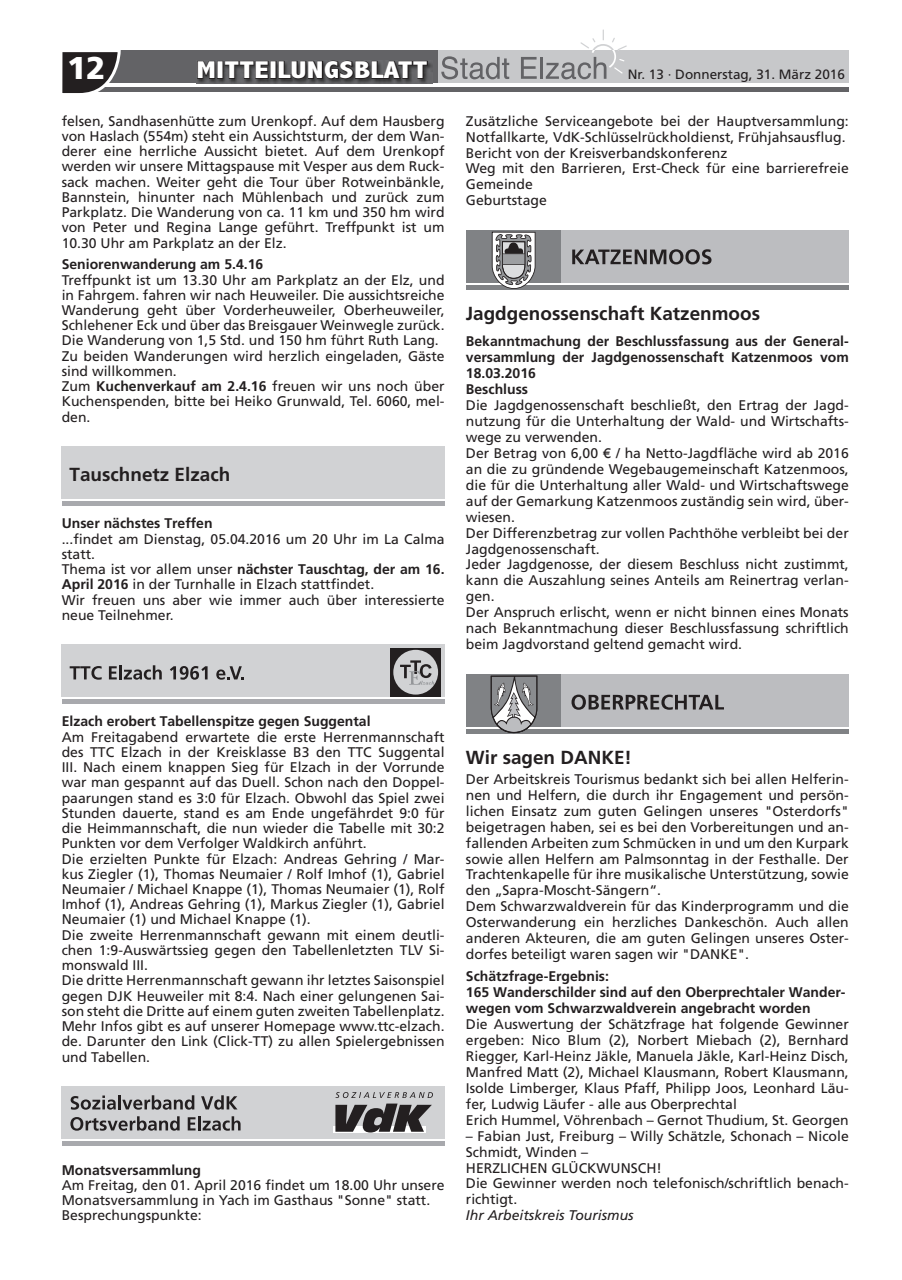
<style>
.page{position:relative;width:902px;height:1280px;background:#fff}
.page>*{position:absolute;margin:0;border:0;box-sizing:border-box;transform-origin:0 0}
.t1{font:900 31.5px "Frutiger";color:#fff}
.t2{font:800 condensed 24.45px "Abadi";letter-spacing:.01em;color:#fff;scale:1.26 1}
.t3{font:700 18.9px "Frutiger";color:#231f20}
.t4{font:13.95px/15.3px "Frutiger";color:#231f20}
.t5{font:700 13.95px/15.9px "Frutiger";color:#231f20}
.t6{font:italic 13.95px "Frutiger";color:#231f20}
.t7{font:13.5px "Frutiger";color:#231f20}
.s1{font-weight:700}
.s2{font-family:"Gill Sans"}
</style>
<div class="page">
<div style="left:62px;top:51px;width:786px;height:32px;background:#c7c8ca"></div>
<div style="left:74px;top:51px;width:364px;height:32px;background:#636366"></div>
<hr style="left:62px;top:87px;width:786px;height:4px;background:#636366">
<svg style="left:62px;top:50px;width:59px;height:43px;background:#4a4748"></svg>
<svg style="left:441px;top:56px;width:68px;height:23px"></svg>
<svg style="left:521px;top:57px;width:15px;height:22px"></svg>
<hr style="left:540px;top:57px;width:3px;height:22px;background:#636366">
<svg style="left:545px;top:29px;width:81px;height:50px"></svg>
<img style="left:198px;top:60px;width:234px;height:23px">
<svg style="left:197px;top:61px;width:231px;height:18px"></svg>
<div style="left:62px;top:446px;width:16px;height:53px;background:#d1d2d4"></div>
<div style="left:78px;top:446px;width:366px;height:53px;background:#d1d2d4"></div>
<hr style="left:62px;top:501px;width:382px;height:4px;background:#a8a9ad">
<div style="left:62px;top:644px;width:16px;height:53px;background:#d1d2d4"></div>
<div style="left:78px;top:644px;width:366px;height:53px;background:#d1d2d4"></div>
<hr style="left:62px;top:699px;width:382px;height:4px;background:#a8a9ad">
<svg style="left:70px;top:666px;width:32px;height:14px"></svg>
<svg style="left:109px;top:666px;width:8px;height:13px"></svg>
<hr style="left:119px;top:665px;width:3px;height:14px;background:#231f20">
<svg style="left:124px;top:665px;width:38px;height:15px"></svg>
<svg style="left:170px;top:666px;width:37px;height:14px"></svg>
<svg style="left:216px;top:666px;width:27px;height:14px"></svg>
<div style="left:390px;top:648px;width:50px;height:49px;background:#231f20"></div>
<div style="left:393px;top:650px;width:45px;height:45px;background:#d1d2d4;border-radius:50%"></div>
<svg style="left:400px;top:660px;width:34px;height:25px"></svg>
<div style="left:62px;top:1086px;width:16px;height:53px;background:#d1d2d4"></div>
<div style="left:78px;top:1086px;width:366px;height:53px;background:#d1d2d4"></div>
<hr style="left:62px;top:1141px;width:382px;height:4px;background:#a8a9ad">
<svg style="left:71px;top:1095px;width:45px;height:15px"></svg>
<hr style="left:118px;top:1095px;width:3px;height:14px;background:#231f20">
<svg style="left:122px;top:1095px;width:72px;height:15px"></svg>
<svg style="left:201px;top:1095px;width:36px;height:15px"></svg>
<svg style="left:70px;top:1116px;width:110px;height:15px"></svg>
<svg style="left:188px;top:1116px;width:52px;height:15px"></svg>
<div style="left:333px;top:1127px;width:92px;height:6px;background:#fff"></div>
<svg style="left:335px;top:1092px;width:98px;height:40px"></svg>
<div style="left:466px;top:231px;width:95px;height:52px;background:#808285"></div>
<div style="left:561px;top:231px;width:287px;height:52px;background:#bcbdc0"></div>
<hr style="left:466px;top:286px;width:382px;height:4px;background:#808285">
<svg style="left:572px;top:249px;width:139px;height:15px"></svg>
<svg style="left:491px;top:232px;width:44px;height:57px"></svg>
<div style="left:466px;top:674px;width:95px;height:53px;background:#808285"></div>
<div style="left:561px;top:674px;width:287px;height:53px;background:#bcbdc0"></div>
<hr style="left:466px;top:729px;width:382px;height:4px;background:#808285">
<svg style="left:571px;top:695px;width:153px;height:15px"></svg>
<svg style="left:490px;top:676px;width:47px;height:57px"></svg>
<h1 class="t1" style="left:67px;top:49px;width:40px">12</h1>
<h2 class="t2" style="left:196px;top:57px;width:185px">MITTEILUNGSBLATT</h2>
<p class="t7" style="left:627px;top:66px;width:219px">Nr. 13 · Donnerstag, 31. März 2016</p>
<p class="t4" style="left:62px;top:113px;width:384px;text-align:justify">felsen, Sandhasenhütte zum Urenkopf. Auf dem Hausberg von Haslach (554m) steht ein Aussichtsturm, der dem Wan&shy;derer eine herrliche Aussicht bietet. Auf dem Urenkopf werden wir unsere Mittagspause mit Vesper aus dem Ruck&shy;sack machen. Weiter geht die Tour über Rotweinbänkle, Bannstein, hinunter nach Mühlenbach und zurück zum Parkplatz. Die Wanderung von ca. 11 km und 350 hm wird von Peter und Regina Lange geführt. Treffpunkt ist um 10.30 Uhr am Parkplatz an der Elz.</p>
<p class="t5" style="left:62px;top:256px;width:203px">Seniorenwanderung am 5.4.16</p>
<p class="t4" style="left:62px;top:272px;width:384px">Treffpunkt ist um 13.30 Uhr am Parkplatz an der Elz, und in Fahrgem. fahren wir nach Heuweiler. Die aussichtsreiche Wanderung geht über Vorderheuweiler, Oberheuweiler, Schlehener Eck und über das Breisgauer Weinwegle zurück.<br>Die Wanderung von 1,5 Std. und 150 hm führt Ruth Lang.<br>Zu beiden Wanderungen wird herzlich eingeladen, Gäste sind willkommen.<br>Zum <span class="s1">Kuchenverkauf am 2.4.16</span> freuen wir uns noch über Kuchenspenden, bitte bei Heiko Grunwald, Tel. 6060, mel&shy;den.</p>
<p class="t4" style="left:466px;top:113px;width:384px;line-height:15.9px">Zusätzliche Serviceangebote bei der Hauptversammlung:<br>Notfallkarte, VdK-Schlüsselrückholdienst, Frühjahsausflug.<br>Bericht von der Kreisverbandskonferenz<br>Weg mit den Barrieren, Erst-Check für eine barrierefreie Gemeinde<br>Geburtstage</p>
<h3 class="t3" style="left:466px;top:302px;width:296px">Jagdgenossenschaft Katzenmoos</h3>
<p class="t5" style="left:466px;top:333px;width:384px">Bekanntmachung der Beschlussfassung aus der General&shy;versammlung der Jagdgenossenschaft Katzenmoos vom<br>18.03.2016<br>Beschluss</p>
<p class="t4" style="left:466px;top:397px;width:384px;line-height:15.9px">Die Jagdgenossenschaft beschließt, den Ertrag der Jagd&shy;nutzung für die Unterhaltung der Wald- und Wirtschafts&shy;wege zu verwenden.<br>Der Betrag von 6,00 <span class="s2">€</span> / ha Netto-Jagdfläche wird ab 2016 an die zu gründende Wegebaugemeinschaft Katzenmoos, die für die Unterhaltung aller Wald- und Wirtschaftswege auf der Gemarkung Katzenmoos zuständig sein wird, über&shy;wiesen.<br>Der Differenzbetrag zur vollen Pachthöhe verbleibt bei der Jagdgenossenschaft.<br>Jeder Jagdgenosse, der diesem Beschluss nicht zustimmt, kann die Auszahlung seines Anteils am Reinertrag verlan&shy;gen.<br>Der Anspruch erlischt, wenn er nicht binnen eines Monats nach Bekanntmachung dieser Beschlussfassung schriftlich beim Jagdvorstand geltend gemacht wird.</p>
<h3 class="t3" style="left:69px;top:464px;width:162px">Tauschnetz Elzach</h3>
<p class="t5" style="left:62px;top:515px;width:152px">Unser nächstes Treffen</p>
<p class="t4" style="left:62px;top:531px;width:384px">...findet am Dienstag, 05.04.2016 um 20 Uhr im La Calma statt.<br>Thema ist vor allem unser <span class="s1">nächster Tauschtag, der am 16.<br>April 2016</span> in der Turnhalle in Elzach stattfindet.<br>Wir freuen uns aber wie immer auch über interessierte neue Teilnehmer.</p>
<p class="t5" style="left:62px;top:713px;width:310px">Elzach erobert Tabellenspitze gegen Suggental</p>
<p class="t4" style="left:62px;top:729px;width:384px">Am Freitagabend erwartete die erste Herrenmannschaft des TTC Elzach in der Kreisklasse B3 den TTC Suggental III. Nach einem knappen Sieg für Elzach in der Vorrunde war man gespannt auf das Duell. Schon nach den Doppel&shy;paarungen stand es 3:0 für Elzach. Obwohl das Spiel zwei Stunden dauerte, stand es am Ende ungefährdet 9:0 für die Heimmannschaft, die nun wieder die Tabelle mit 30:2<br>Punkten vor dem Verfolger Waldkirch anführt.<br>Die erzielten Punkte für Elzach: Andreas Gehring / Mar&shy;kus Ziegler (1), Thomas Neumaier / Rolf Imhof (1), Gabriel Neumaier / Michael Knappe (1), Thomas Neumaier (1), Rolf Imhof (1), Andreas Gehring (1), Markus Ziegler (1), Gabriel Neumaier (1) und Michael Knappe (1).<br>Die zweite Herrenmannschaft gewann mit einem deutli&shy;chen 1:9-Auswärtssieg gegen den Tabellenletzten TLV Si&shy;monswald III.<br>Die dritte Herrenmannschaft gewann ihr letztes Saisonspiel gegen DJK Heuweiler mit 8:4. Nach einer gelungenen Sai&shy;son steht die Dritte auf einem guten zweiten Tabellenplatz.<br>Mehr Infos gibt es auf unserer Homepage www.ttc-elzach. de. Darunter den Link (Click-TT) zu allen Spielergebnissen und Tabellen.</p>
<p class="t5" style="left:62px;top:1162px;width:141px">Monatsversammlung</p>
<p class="t4" style="left:62px;top:1177px;width:384px">Am Freitag, den 01. April 2016 findet um 18.00 Uhr unsere<br>Monatsversammlung in Yach im Gasthaus "Sonne" statt.<br>Besprechungspunkte:</p>
<h3 class="t3" style="left:466px;top:746px;width:167px">Wir sagen DANKE!</h3>
<p class="t4" style="left:466px;top:771px;width:384px;line-height:15.9px">Der Arbeitskreis Tourismus bedankt sich bei allen Helferin&shy;nen und Helfern, die durch ihr Engagement und persön&shy;lichen Einsatz zum guten Gelingen unseres "Osterdorfs" beigetragen haben, sei es bei den Vorbereitungen und an&shy;fallenden Arbeiten zum Schmücken in und um den Kurpark sowie allen Helfern am Palmsonntag in der Festhalle. Der Trachtenkapelle für ihre musikalische Unterstützung, sowie den „Sapra-Moscht-Sängern“.<br>Dem Schwarzwaldverein für das Kinderprogramm und die Osterwanderung ein herzliches Dankeschön. Auch allen anderen Akteuren, die am guten Gelingen unseres Oster&shy;dorfes beteiligt waren sagen wir "DANKE".</p>
<p class="t5" style="left:466px;top:968px;width:381px">Schätzfrage-Ergebnis:<br>165 Wanderschilder sind auf den Oberprechtaler Wander&shy;wegen vom Schwarzwaldverein angebracht worden</p>
<p class="t4" style="left:466px;top:1016px;width:384px;line-height:15.9px">Die Auswertung der Schätzfrage hat folgende Gewinner ergeben: Nico Blum (2), Norbert Miebach (2), Bernhard Riegger, Karl-Heinz Jäkle, Manuela Jäkle, Karl-Heinz Disch, Manfred Matt (2), Michael Klausmann, Robert Klausmann, Isolde Limberger, Klaus Pfaff, Philipp Joos, Leonhard Läu&shy;fer, Ludwig Läufer - alle aus Oberprechtal<br>Erich Hummel, Vöhrenbach – Gernot Thudium, St. Georgen</p>
<p class="t4" style="left:466px;top:1128px;width:384px;line-height:15.9px">– Fabian Just, Freiburg – Willy Schätzle, Schonach – Nicole Schmidt, Winden –<br>HERZLICHEN GLÜCKWUNSCH!<br>Die Gewinner werden noch telefonisch/schriftlich benach&shy;richtigt.</p>
<p class="t6" style="left:466px;top:1207px;width:169px">Ihr Arbeitskreis Tourismus</p>
</div>
